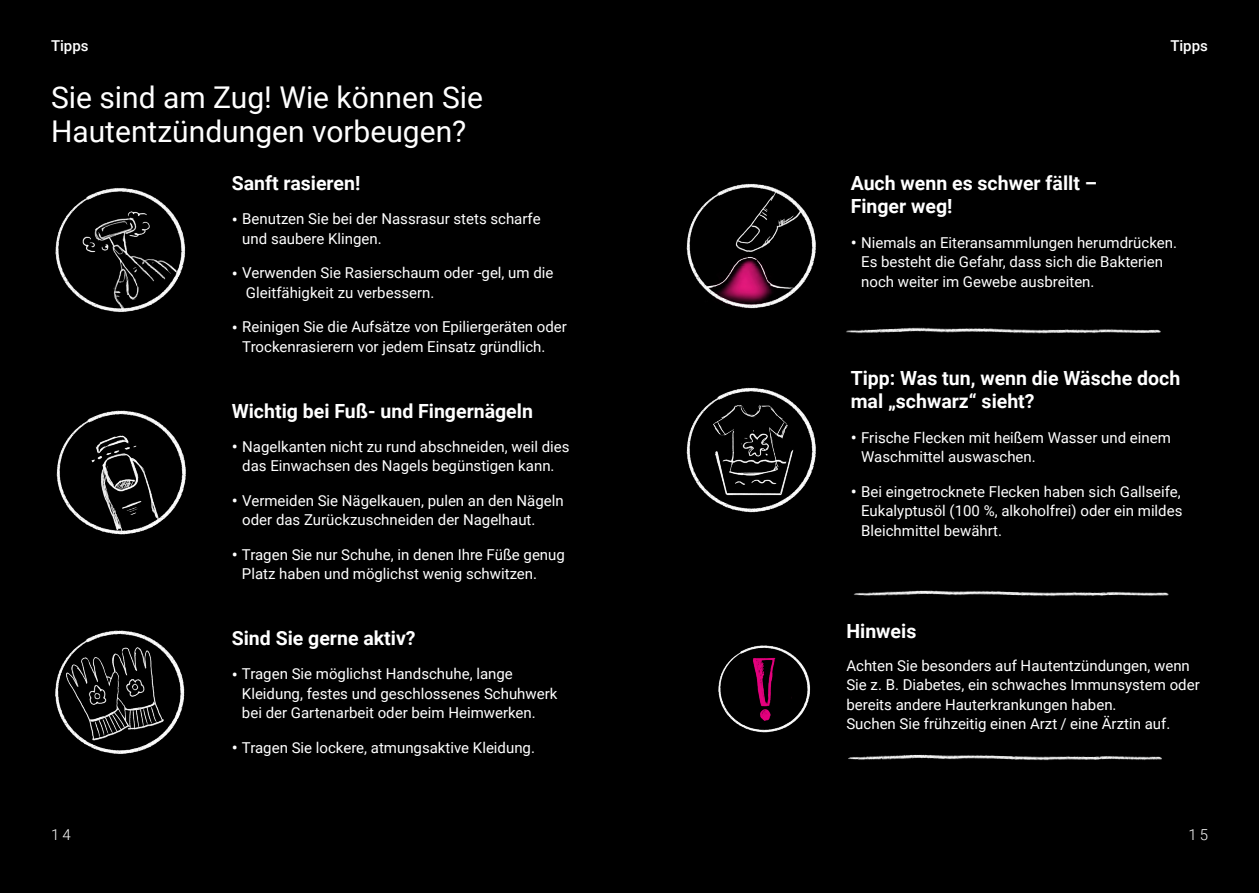
<style>
.page{position:relative;width:1259px;height:893px;background:#000}
.page>*{position:absolute;margin:0;border:0;box-sizing:border-box;transform-origin:0 0}
.t1{font:30px/34.5px "Roboto";color:#fff}
.t2{font:700 19.5px/23.4px "Roboto";color:#fff}
.t3{font:15px/19.5px "Roboto";color:#fff}
.t4{font:500 15px "Roboto";color:#fff}
.t5{font:300 15px "Roboto";color:#fff}
.s1{font-size:18px}
</style>
<div class="page">
<img style="left:686px;top:183px;width:130px;height:126px">
<img style="left:686px;top:387px;width:130px;height:126px">
<img style="left:55px;top:630px;width:130px;height:124px">
<img style="left:55px;top:188px;width:131px;height:125px">
<img style="left:56px;top:410px;width:130px;height:125px">
<img style="left:853px;top:590px;width:316px;height:7px">
<img style="left:846px;top:327px;width:315px;height:7px">
<img style="left:848px;top:754px;width:314px;height:7px">
<img style="left:718px;top:645px;width:92px;height:88px">
<p class="t4" style="left:51px;top:35px;width:39px">Tipps</p>
<h1 class="t1" style="left:51px;top:79px;width:433px">Sie sind am Zug! Wie können Sie<br>Hautentzündungen vorbeugen?</h1>
<h2 class="t2" style="left:232px;top:171px;width:130px">Sanft rasieren!</h2>
<p class="t3" style="left:242px;top:209px;width:300px;text-indent:-11px"><span class="s1">•</span> Benutzen Sie bei der Nassrasur stets scharfe und saubere Klingen.</p>
<p class="t3" style="left:246px;top:263px;width:309px;text-indent:-14px"><span class="s1">•</span> Verwenden Sie Rasierschaum oder -gel, um die<br>Gleitfähigkeit zu verbessern.</p>
<p class="t3" style="left:242px;top:316px;width:326px;text-indent:-11px"><span class="s1">•</span> Reinigen Sie die Aufsätze von Epiliergeräten oder<br>Trockenrasierern vor jedem Einsatz gründlich.</p>
<h2 class="t2" style="left:232px;top:398px;width:303px">Wichtig bei Fuß- und Fingernägeln</h2>
<p class="t3" style="left:232px;top:436px;width:339px;text-align:center"><span class="s1">•</span> Nagelkanten nicht zu rund abschneiden, weil dies das Einwachsen des Nagels begünstigen kann.</p>
<p class="t3" style="left:242px;top:490px;width:323px;text-indent:-11px"><span class="s1">•</span> Vermeiden Sie Nägelkauen, pulen an den Nägeln oder das Zurückzuschneiden der Nagelhaut.</p>
<p class="t3" style="left:242px;top:544px;width:324px;text-indent:-10px"><span class="s1">•</span> Tragen Sie nur Schuhe, in denen Ihre Füße genug<br>Platz haben und möglichst wenig schwitzen.</p>
<h2 class="t2" style="left:232px;top:626px;width:185px">Sind Sie gerne aktiv?</h2>
<p class="t3" style="left:242px;top:664px;width:317px;text-indent:-10px"><span class="s1">•</span> Tragen Sie möglichst Handschuhe, lange<br>Kleidung, festes und geschlossenes Schuhwerk bei der Gartenarbeit oder beim Heimwerken.</p>
<p class="t3" style="left:232px;top:737px;width:305px"><span class="s1">•</span> Tragen Sie lockere, atmungsaktive Kleidung.</p>
<p class="t4" style="left:1170px;top:35px;width:39px">Tipps</p>
<h2 class="t2" style="left:850px;top:171px;width:248px">Auch wenn es schwer fällt –<br>Finger weg!</h2>
<p class="t3" style="left:861px;top:232px;width:317px;text-indent:-11px"><span class="s1">•</span> Niemals an Eiteransammlungen herumdrücken.<br>Es besteht die Gefahr, dass sich die Bakterien noch weiter im Gewebe ausbreiten.</p>
<h2 class="t2" style="left:850px;top:366px;width:331px">Tipp: Was tun, wenn die Wäsche doch mal „schwarz“ sieht?</h2>
<p class="t3" style="left:861px;top:427px;width:311px;text-indent:-11px"><span class="s1">•</span> Frische Flecken mit heißem Wasser und einem<br>Waschmittel auswaschen.</p>
<p class="t3" style="left:861px;top:481px;width:323px;text-align:justify;text-indent:-11px"><span class="s1">•</span> Bei eingetrocknete Flecken haben sich Gallseife, Eukalyptusöl (100 %, alkoholfrei) oder ein mildes Bleichmittel bewährt.</p>
<h2 class="t2" style="left:846px;top:619px;width:71px">Hinweis</h2>
<p class="t3" style="left:846px;top:655px;width:355px">Achten Sie besonders auf Hautentzündungen, wenn Sie z. B. Diabetes, ein schwaches Immunsystem oder bereits andere Hauterkrankungen haben.<br>Suchen Sie frühzeitig einen Arzt / eine Ärztin auf.</p>
<p class="t5" style="left:51px;top:825px;width:21px">14</p>
<p class="t5" style="left:1188px;top:825px;width:21px">15</p>
</div>
